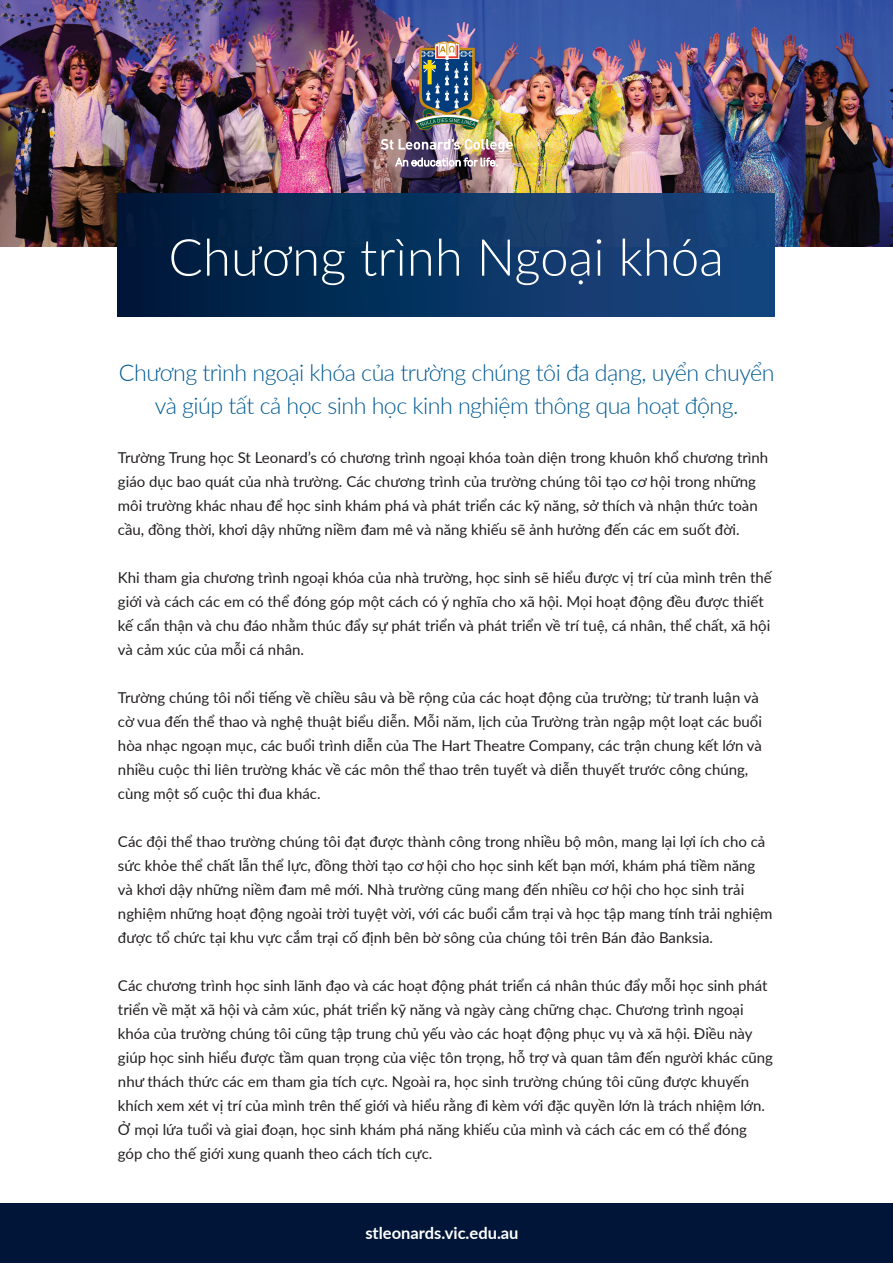
<style>
.page{position:relative;width:893px;height:1263px;background:#fff}
.page>*{position:absolute;margin:0;border:0;box-sizing:border-box;transform-origin:0 0}
.t1{font:300 51px "Lato";color:#fff}
.t2{font:300 23.25px/33px "Lato";letter-spacing:-.025em;color:#005a93;text-align:center}
.t3{font:700 16.5px "Lato";color:#fff}
.t4{font:15px/24px "Lato";color:#231f20}
</style>
<div class="page">
<img style="left:0;top:0;width:893px;height:247px">
<div style="left:118px;top:193px;width:657px;height:124px;background:linear-gradient(to right,#001b3b,#1b4a85)"></div>
<div style="left:0;top:1203px;width:893px;height:60px;background:#001537"></div>
<img style="left:381px;top:139px;width:132px;height:13px">
<img style="left:415px;top:41px;width:65px;height:91px">
<svg style="left:395px;top:158px;width:103px;height:8px"></svg>
<h1 class="t1" style="left:168px;top:222px;width:557px">Chương trình Ngoại khóa</h1>
<h2 class="t2" style="left:119px;top:355px;width:657px">Chương trình ngoại khóa của trường chúng tôi đa dạng, uyển chuyển và giúp tất cả học sinh học kinh nghiệm thông qua hoạt động.</h2>
<p class="t4" style="left:118px;top:445px;width:652px">Trường Trung học St Leonard’s có chương trình ngoại khóa toàn diện trong khuôn khổ chương trình giáo dục bao quát của nhà trường. Các chương trình của trường chúng tôi tạo cơ hội trong những môi trường khác nhau để học sinh khám phá và phát triển các kỹ năng, sở thích và nhận thức toàn cầu, đồng thời, khơi dậy những niềm đam mê và năng khiếu sẽ ảnh hưởng đến các em suốt đời.</p>
<p class="t4" style="left:118px;top:565px;width:655px">Khi tham gia chương trình ngoại khóa của nhà trường, học sinh sẽ hiểu được vị trí của mình trên thế giới và cách các em có thể đóng góp một cách có ý nghĩa cho xã hội. Mọi hoạt động đều được thiết kế cẩn thận và chu đáo nhằm thúc đẩy sự phát triển và phát triển về trí tuệ, cá nhân, thể chất, xã hội và cảm xúc của mỗi cá nhân.</p>
<p class="t4" style="left:118px;top:685px;width:646px">Trường chúng tôi nổi tiếng về chiều sâu và bề rộng của các hoạt động của trường; từ tranh luận và cờ vua đến thể thao và nghệ thuật biểu diễn. Mỗi năm, lịch của Trường tràn ngập một loạt các buổi hòa nhạc ngoạn mục, các buổi trình diễn của The Hart Theatre Company, các trận chung kết lớn và nhiều cuộc thi liên trường khác về các môn thể thao trên tuyết và diễn thuyết trước công chúng, cùng một số cuộc thi đua khác.</p>
<p class="t4" style="left:118px;top:829px;width:656px">Các đội thể thao trường chúng tôi đạt được thành công trong nhiều bộ môn, mang lại lợi ích cho cả sức khỏe thể chất lẫn thể lực, đồng thời tạo cơ hội cho học sinh kết bạn mới, khám phá tiềm năng và khơi dậy những niềm đam mê mới. Nhà trường cũng mang đến nhiều cơ hội cho học sinh trải nghiệm những hoạt động ngoài trời tuyệt vời, với các buổi cắm trại và học tập mang tính trải nghiệm được tổ chức tại khu vực cắm trại cố định bên bờ sông của chúng tôi trên Bán đảo Banksia.</p>
<p class="t4" style="left:118px;top:973px;width:657px">Các chương trình học sinh lãnh đạo và các hoạt động phát triển cá nhân thúc đẩy mỗi học sinh phát triển về mặt xã hội và cảm xúc, phát triển kỹ năng và ngày càng chững chạc. Chương trình ngoại khóa của trường chúng tôi cũng tập trung chủ yếu vào các hoạt động phục vụ và xã hội. Điều này giúp học sinh hiểu được tầm quan trọng của việc tôn trọng, hỗ trợ và quan tâm đến người khác cũng như thách thức các em tham gia tích cực. Ngoài ra, học sinh trường chúng tôi cũng được khuyến khích xem xét vị trí của mình trên thế giới và hiểu rằng đi kèm với đặc quyền lớn là trách nhiệm lớn.<br>Ở mọi lứa tuổi và giai đoạn, học sinh khám phá năng khiếu của mình và cách các em có thể đóng góp cho thế giới xung quanh theo cách tích cực.</p>
<p class="t3" style="left:365px;top:1221px;width:155px">stleonards.vic.edu.au</p>
</div>
